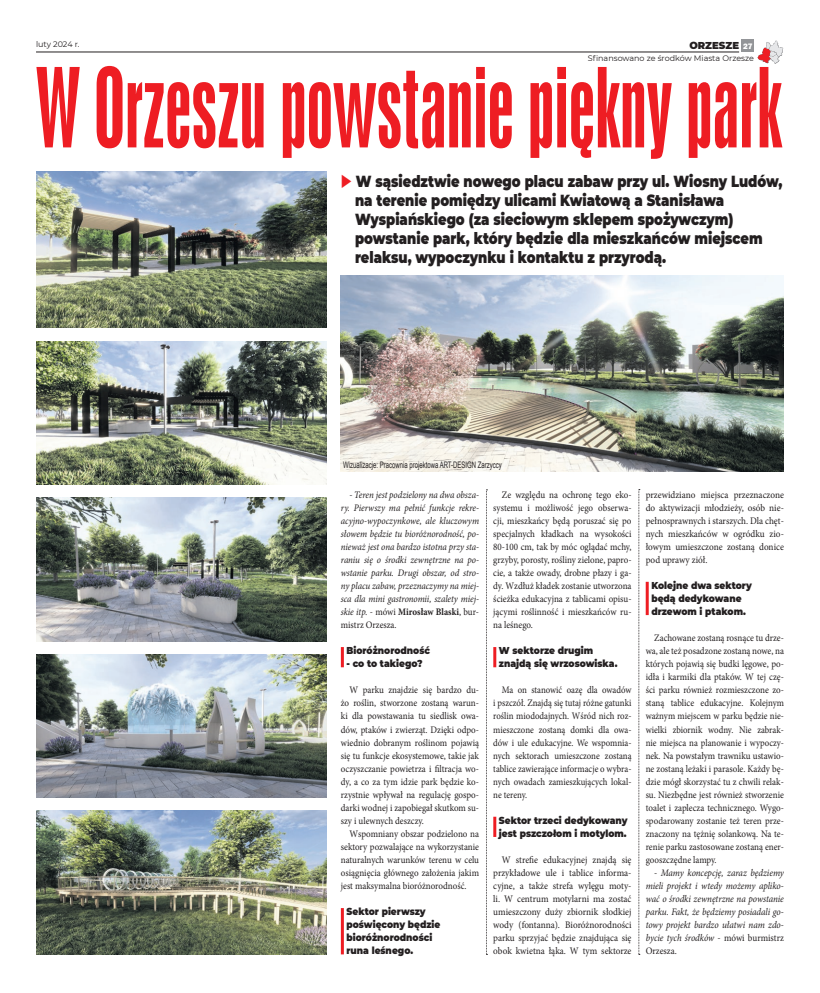
<style>
.page{position:relative;width:820px;height:993px;background:#fff}
.page>*{position:absolute;margin:0;border:0;box-sizing:border-box;transform-origin:0 0}
.tytul_maly{font:102.8px "Swis 924 EU";color:#ee1d23;scale:.8 1}
.Tekst{font:900 16px/19px "Montserrat";color:#231f20;scale:.82 1}
.Tekst-2{font:10px/13px "Minion Pro";color:#231f20;text-align:justify;scale:.9 1}
.Tekst-3{font:10px/13px "Minion Pro";color:#231f20;text-align:justify;scale:.92 1}
.Tekst-4{font:italic 10px/13px "Minion Pro";letter-spacing:-.005em;color:#231f20;text-align:justify;scale:.9 1}
.Tekst-5{font:10px/13px "Minion Pro";color:#231f20;text-align:justify;scale:.88 1}
.tekst{font:900 10px/13px "Montserrat";color:#231f20;scale:.9 1}
.Tekst-6{font:italic 10px/13px "Minion Pro";letter-spacing:-.005em;color:#231f20;text-align:justify;scale:.91 1}
.tekst-2{font:900 10px "Montserrat";color:#231f20}
.Tekst-7{font:9px "Arial Narrow";color:#231f20;scale:.81 1}
.tekst-3{font:800 8.2px "Franklin Gothic";color:#fff}
.tekst-4{font:8px "Montserrat";color:#231f20}
.s1{color:#ee1d23}
.s2{font-style:normal}
.s3{font-weight:700;font-style:normal}
</style>
<div class="page">
<svg style="left:757px;top:41px;width:25px;height:23px"></svg>
<hr style="left:36px;top:52px;width:702px;height:1px;background:#231f20">
<div style="left:741px;top:40px;width:12px;height:12px;background:#939598"></div>
<img style="left:36px;top:341px;width:290px;height:143px">
<img style="left:36px;top:497px;width:290px;height:144px">
<img style="left:36px;top:654px;width:290px;height:143px">
<img style="left:36px;top:810px;width:290px;height:144px">
<img style="left:36px;top:171px;width:290px;height:157px">
<img style="left:341px;top:276px;width:442px;height:195px">
<svg style="left:486px;top:489px;width:1px;height:465px"></svg>
<svg style="left:638px;top:489px;width:1px;height:465px"></svg>
<hr style="left:341px;top:646px;width:3px;height:21px;background:#ee1d23">
<hr style="left:341px;top:907px;width:3px;height:47px;background:#ee1d23">
<hr style="left:493px;top:816px;width:3px;height:20px;background:#ee1d23">
<hr style="left:493px;top:646px;width:3px;height:21px;background:#ee1d23">
<hr style="left:645px;top:581px;width:3px;height:34px;background:#ee1d23">
<p class="tekst-4" style="left:36px;top:39px;width:45px">luty 2024 r.</p>
<p class="tekst-2" style="left:689px;top:37px;width:51px">ORZESZE</p>
<p class="tekst-3" style="left:743px;top:40px;width:11px">27</p>
<p class="tekst-4" style="left:587px;top:53px;width:168px">Sfinansowano ze środków Miasta Orzesze</p>
<p class="tytul_maly" style="left:36px;top:46px;width:933px">W Orzeszu powstanie piękny park</p>
<p class="Tekst" style="left:355px;top:171px;width:522px;text-indent:-14px"><span class="s1">◆</span> W sąsiedztwie nowego placu zabaw przy ul. Wiosny Ludów, na terenie pomiędzy ulicami Kwiatową a Stanisława Wyspiańskiego (za sieciowym sklepem spożywczym) powstanie park, który będzie dla mieszkańców miejscem relaksu, wypoczynku i kontaktu z przyrodą.</p>
<p class="Tekst-7" style="left:343px;top:458px;width:197px">Wizualizacje: Pracownia projektowa ART-DESIGN Zarzyccy</p>
<p class="Tekst-4" style="left:341px;top:487px;width:155px;text-indent:9px">- Teren jest podzielony na dwa obsza&shy;ry. Pierwszy ma pełnić funkcje rekre&shy;acyjno-wypoczynkowe, ale kluczowym słowem będzie tu bioróżnorodność, po&shy;nieważ jest ona bardzo istotna przy sta&shy;raniu się o środki zewnętrzne na po&shy;wstanie parku. Drugi obszar, od stro&shy;ny placu zabaw, przeznaczymy na miej&shy;sca dla mini gastronomii, szalety miej&shy;skie itp. <span class="s2">- mówi</span> <span class="s3">Mirosław Blaski</span><span class="s2">, bur&shy;mistrz Orzesza.</span></p>
<p class="tekst" style="left:346px;top:643px;width:94px">Bioróżnorodność</p>
<p class="tekst" style="left:346px;top:656px;width:86px">- co to takiego?</p>
<p class="Tekst-2" style="left:341px;top:683px;width:155px;text-indent:9px">W parku znajdzie się bardzo du&shy;żo roślin, stworzone zostaną warun&shy;ki dla powstawania tu siedlisk owa&shy;dów, ptaków i zwierząt. Dzięki odpo&shy;wiednio dobranym roślinom pojawią się tu funkcje ekosystemowe, takie jak oczyszczanie powietrza i filtracja wo&shy;dy, a co za tym idzie park będzie ko&shy;rzystnie wpływał na regulację gospo&shy;darki wodnej i zapobiegał skutkom su&shy;szy i ulewnych deszczy.</p>
<p class="Tekst-2" style="left:341px;top:827px;width:155px;text-indent:9px">Wspomniany obszar podzielono na sektory pozwalające na wykorzystanie naturalnych warunków terenu w celu osiągnięcia głównego założenia jakim jest maksymalna bioróżnorodność.</p>
<p class="tekst" style="left:346px;top:904px;width:106px">Sektor pierwszy poświęcony będzie bioróżnorodności runa leśnego.</p>
<p class="Tekst-2" style="left:493px;top:488px;width:155px;text-indent:9px">Ze względu na ochronę tego eko&shy;systemu i możliwość jego obserwa&shy;cji, mieszkańcy będą poruszać się po specjalnych kładkach na wysokości 80-100 cm, tak by móc oglądać mchy, grzyby, porosty, rośliny zielone, papro&shy;cie, a także owady, drobne płazy i ga&shy;dy. Wzdłuż kładek zostanie utworzona ścieżka edukacyjna z tablicami opisu&shy;jącymi roślinność i mieszkańców ru&shy;na leśnego.</p>
<p class="tekst" style="left:499px;top:643px;width:133px">W sektorze drugim znajdą się wrzosowiska.</p>
<p class="Tekst-5" style="left:493px;top:683px;width:158px;text-indent:9px">Ma on stanowić oazę dla owadów i pszczół. Znajdą się tutaj różne gatunki roślin miododajnych. Wśród nich roz&shy;mieszczone zostaną domki dla owa&shy;dów i ule edukacyjne. We wspomnia&shy;nych sektorach umieszczone zostaną tablice zawierające informacje o wybra&shy;nych owadach zamieszkujących lokal&shy;ne tereny.</p>
<p class="tekst" style="left:499px;top:813px;width:144px">Sektor trzeci dedykowany jest pszczołom i motylom.</p>
<p class="Tekst-3" style="left:493px;top:853px;width:152px;text-indent:9px">W strefie edukacyjnej znajdą się przykładowe ule i tablice informa&shy;cyjne, a także strefa wylęgu moty&shy;li. W centrum motylarni ma zostać umieszczony duży zbiornik słodkiej wody (fontanna). Bioróżnorodności parku sprzyjać będzie znajdująca się obok kwietna łąka. W tym sektorze</p>
<p class="Tekst-3" style="left:645px;top:488px;width:152px">przewidziano miejsca przeznaczone do aktywizacji młodzieży, osób nie&shy;pełnosprawnych i starszych. Dla chęt&shy;nych mieszkańców w ogródku zio&shy;łowym umieszczone zostaną donice pod uprawy ziół.</p>
<p class="tekst" style="left:651px;top:578px;width:113px">Kolejne dwa sektory będą dedykowane drzewom i ptakom.</p>
<p class="Tekst-2" style="left:645px;top:631px;width:155px;text-indent:9px">Zachowane zostaną rosnące tu drze&shy;wa, ale też posadzone zostaną nowe, na których pojawią się budki lęgowe, po&shy;idła i karmiki dla ptaków. W tej czę&shy;ści parku również rozmieszczone zo&shy;staną tablice edukacyjne. Kolejnym ważnym miejscem w parku będzie nie&shy;wielki zbiornik wodny. Nie zabrak&shy;nie miejsca na planowanie i wypoczy&shy;nek. Na powstałym trawniku ustawio&shy;ne zostaną leżaki i parasole. Każdy bę&shy;dzie mógł skorzystać tu z chwili relak&shy;su. Niezbędne jest również stworzenie toalet i zaplecza technicznego. Wygo&shy;spodarowany zostanie też teren prze&shy;znaczony na tężnię solankową. Na te&shy;renie parku zastosowane zostaną ener&shy;gooszczędne lampy.</p>
<p class="Tekst-6" style="left:645px;top:866px;width:153px;text-indent:9px">- Mamy koncepcję, zaraz będziemy mieli projekt i wtedy możemy apliko&shy;wać o środki zewnętrzne na powstanie parku. Fakt, że będziemy posiadali go&shy;towy projekt bardzo ułatwi nam zdo&shy;bycie tych środków <span class="s2">- mówi burmistrz Orzesza.</span></p>
</div>
